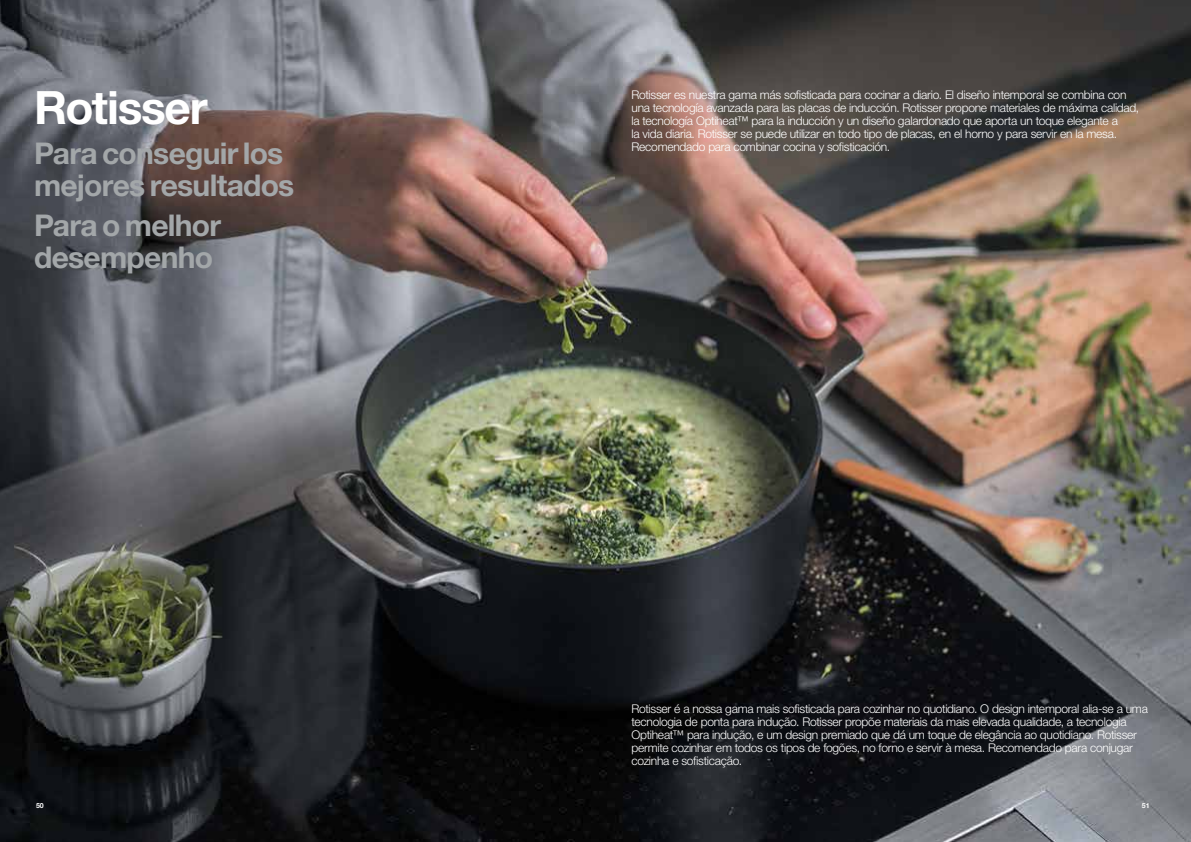
<style>
.page{position:relative;width:1191px;height:842px;background:#fff}
.page>*{position:absolute;margin:0;border:0;box-sizing:border-box;transform-origin:0 0}
.t1{font:700 46px "Helvetica Neue LTW1 G";letter-spacing:-.03em;color:#fff}
.t2{font:700 30px/32px "Helvetica Neue LTW1 G";letter-spacing:-.025em;color:#a3a7a9}
.t3{font:300 12px/13px "Helvetica Neue LTW1 G";letter-spacing:-.02em;color:#fff}
.t4{font:700 7px "Helvetica Neue LTW1 G";color:#fff}
</style>
<div class="page">
<img style="left:0;top:0;width:1191px;height:842px">
<h1 class="t1" style="left:34px;top:79px;width:175px">Rotisser</h1>
<h2 class="t2" style="left:34px;top:137px;width:262px">Para conseguir los mejores resultados</h2>
<h2 class="t2" style="left:34px;top:209px;width:189px">Para o melhor desempenho</h2>
<p class="t3" style="left:631px;top:88px;width:509px">Rotisser es nuestra gama más sofisticada para cocinar a diario. El diseño intemporal se combina con una tecnología avanzada para las placas de inducción. Rotisser propone materiales de máxima calidad, la tecnología Optiheat™ para la inducción y un diseño galardonado que aporta un toque elegante a<br>la vida diaria. Rotisser se puede utilizar en todo tipo de placas, en el horno y para servir en la mesa.<br>Recomendado para combinar cocina y sofisticación.</p>
<p class="t3" style="left:631px;top:702px;width:518px">Rotisser é a nossa gama mais sofisticada para cozinhar no quotidiano. O design intemporal alia-se a uma tecnologia de ponta para indução. Rotisser propõe materiais da mais elevada qualidade, a tecnologia Optiheat™ para indução, e um design premiado que dá um toque de elegância ao quotidiano. Rotisser permite cozinhar em todos os tipos de fogões, no forno e servir à mesa. Recomendado para conjugar cozinha e sofisticação.</p>
<p class="t4" style="left:36px;top:801px;width:9px">50</p>
<p class="t4" style="left:1142px;top:801px;width:9px">51</p>
</div>
